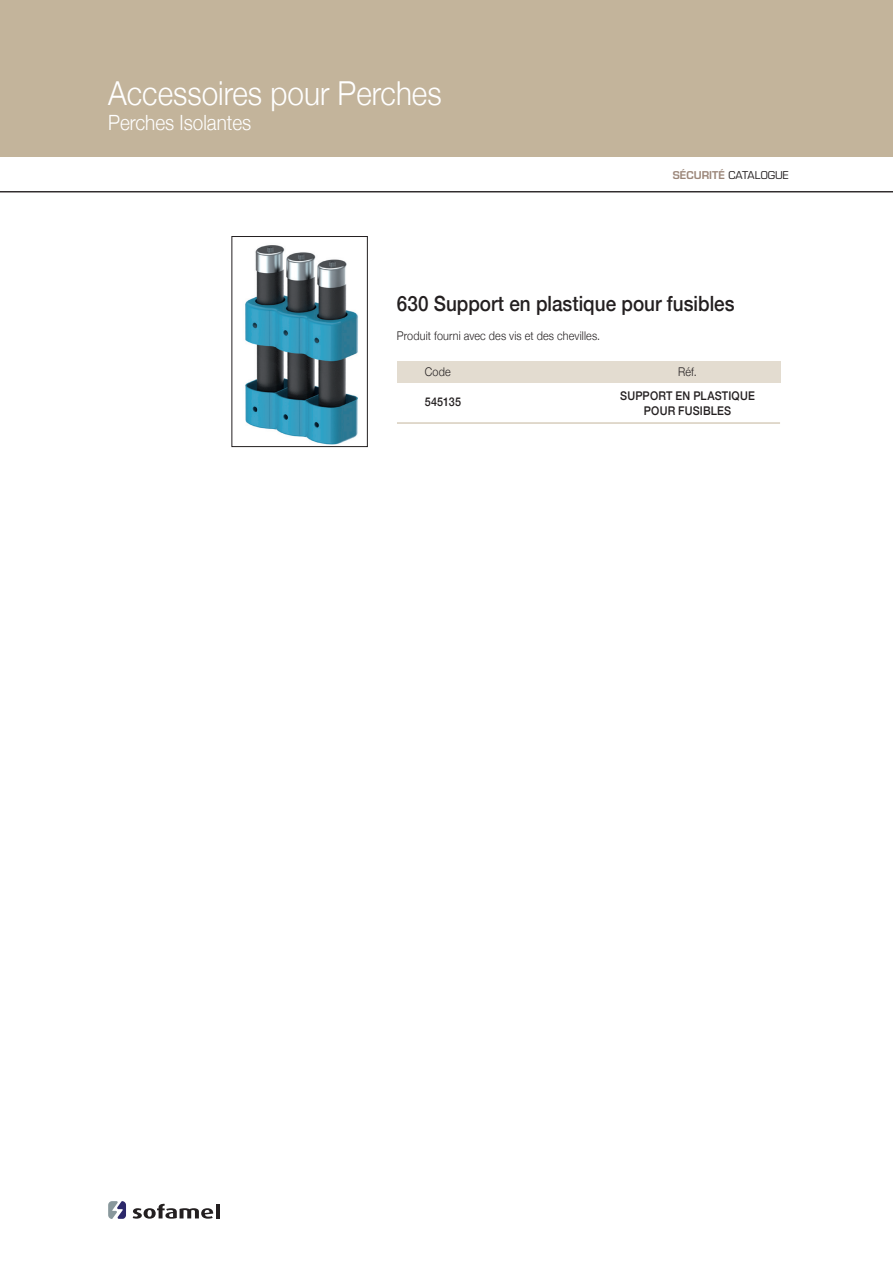
<style>
.page{position:relative;width:893px;height:1264px;background:#fff}
.page>*{position:absolute;margin:0;border:0;box-sizing:border-box;transform-origin:0 0}
.t1{font:300 33px "Helvetica Neue";color:#fff;scale:.9 1}
.t2{font:500 21px "Helvetica Neue";color:#231f20;scale:.9 1}
.t3{font:300 21px "Helvetica Neue";color:#fff;scale:.9 1}
.t4{font:300 12px "Helvetica Neue";letter-spacing:.015em;color:#231f20;scale:.9 1}
.t5{font:500 12px/15px "Helvetica Neue";letter-spacing:.015em;color:#231f20;text-align:center;scale:.9 1}
.t6{font:10.5px "Eurostile";color:#231f20}
.s1{font-weight:600;color:#9b8679}
</style>
<div class="page">
<div style="left:0;top:0;width:893px;height:157px;background:#c3b49b"></div>
<svg style="left:133px;top:1203px;width:80px;height:15px"></svg>
<svg style="left:216px;top:1204px;width:3px;height:14px"></svg>
<svg style="left:108px;top:1201px;width:18px;height:18px"></svg>
<hr style="left:0;top:191px;width:893px;height:1px;background:#231f20">
<div style="left:397px;top:361px;width:383px;height:21px;background:#e3dcd0"></div>
<hr style="left:397px;top:423px;width:383px;height:1px;background:#c3b49b">
<img style="left:245px;top:245px;width:113px;height:200px">
<div style="left:231px;top:236px;width:137px;height:211px;border:1px solid #231f20"></div>
<h1 class="t1" style="left:108px;top:66px;width:372px">Accessoires pour Perches</h1>
<h2 class="t3" style="left:108px;top:105px;width:161px">Perches Isolantes</h2>
<p class="t6" style="left:673px;top:169px;width:117px"><span class="s1">SÉCURITÉ</span> CATALOGUE</p>
<h2 class="t2" style="left:397px;top:287px;width:377px">630 Support en plastique pour fusibles</h2>
<p class="t4" style="left:397px;top:326px;width:227px">Produit fourni avec des vis et des chevilles.</p>
<p class="t4" style="left:425px;top:362px;width:30px">Code</p>
<p class="t5" style="left:425px;top:393px;width:42px">545135</p>
<p class="t5" style="left:620px;top:387px;width:151px">SUPPORT EN PLASTIQUE<br>POUR FUSIBLES</p>
<p class="t4" style="left:678px;top:362px;width:22px">Réf.</p>
</div>
